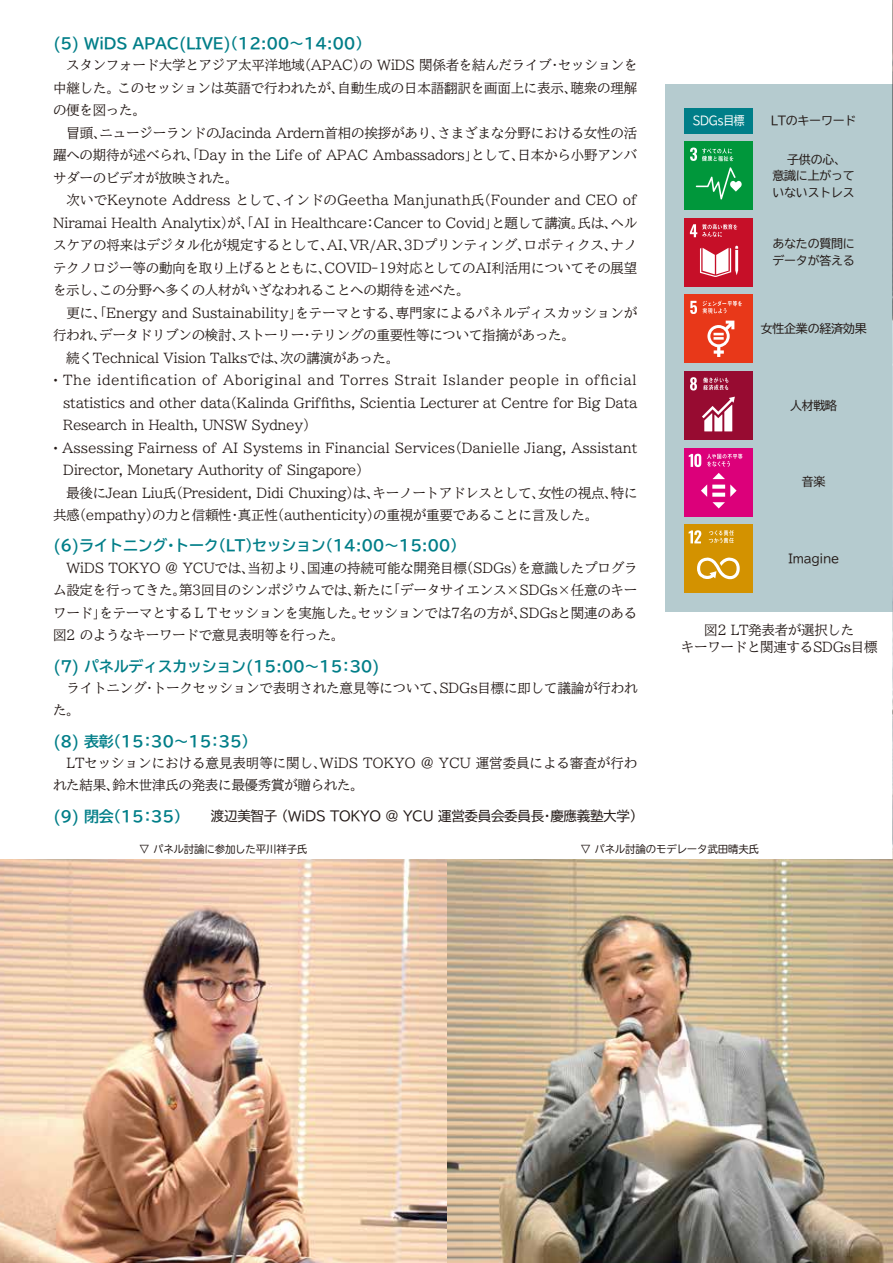
<style>
.page{position:relative;width:893px;height:1263px;background:#fff}
.page>*{position:absolute;margin:0;border:0;box-sizing:border-box;transform-origin:0 0}
.t1{font:700 15px "TBUD Go Std";letter-spacing:-.02em;color:#007e88}
.t2{font:500 13.5px/22.5px "TBUD Min Std";letter-spacing:-.02em;color:#221815}
.t3{font:500 13.5px "TBUD Min Std";color:#221815}
.t4{font:13.5px "TBUD Go Std";letter-spacing:-.02em;color:#221815}
.t5{font:12px/16.5px "TBUD Go Std";letter-spacing:-.02em;color:#221815;text-align:center}
.t6{font:12px "TBUD Go Std";letter-spacing:-.035em;color:#fff;scale:.9 1}
.t7{font:10.5px "TBUDR Go Std";letter-spacing:-.02em;color:#221815}
.s1{font-weight:700;font-size:15px;color:#007e88}
</style>
<div class="page">
<div style="left:665px;top:84px;width:228px;height:527px;background:#b5cbcf"></div>
<img style="left:892px;top:0;width:1px;height:859px">
<img style="left:446px;top:859px;width:447px;height:404px">
<img style="left:0;top:859px;width:446px;height:404px">
<div style="left:685px;top:524px;width:68px;height:68px;background:#d39200"></div>
<svg style="left:689px;top:530px;width:12px;height:13px"></svg>
<svg style="left:697px;top:557px;width:43px;height:23px"></svg>
<svg style="left:709px;top:530px;width:25px;height:13px"></svg>
<div style="left:685px;top:142px;width:68px;height:68px;background:#00973b"></div>
<svg style="left:696px;top:167px;width:46px;height:32px"></svg>
<svg style="left:690px;top:148px;width:43px;height:13px"></svg>
<div style="left:685px;top:218px;width:68px;height:68px;background:#c60f28"></div>
<svg style="left:700px;top:246px;width:38px;height:31px"></svg>
<svg style="left:690px;top:224px;width:47px;height:13px"></svg>
<div style="left:685px;top:295px;width:68px;height:68px;background:#e83819"></div>
<svg style="left:690px;top:301px;width:7px;height:13px"></svg>
<svg style="left:707px;top:321px;width:27px;height:36px"></svg>
<svg style="left:703px;top:301px;width:39px;height:13px"></svg>
<div style="left:685px;top:371px;width:68px;height:68px;background:#970b31"></div>
<svg style="left:690px;top:377px;width:7px;height:13px"></svg>
<svg style="left:702px;top:397px;width:33px;height:34px"></svg>
<svg style="left:703px;top:377px;width:25px;height:13px"></svg>
<div style="left:685px;top:448px;width:68px;height:68px;background:#dc007a"></div>
<svg style="left:689px;top:454px;width:12px;height:13px"></svg>
<svg style="left:713px;top:473px;width:23px;height:35px"></svg>
<svg style="left:701px;top:484px;width:6px;height:13px"></svg>
<svg style="left:707px;top:454px;width:35px;height:13px"></svg>
<div style="left:685px;top:108px;width:68px;height:25px;background:#007e88"></div>
<p class="t1" style="left:53px;top:31px;width:319px">(5) WiDS APAC(LIVE)（12:00～14:00）</p>
<p class="t2" style="left:53px;top:53px;width:586px">　スタンフォード大学とアジア太平洋地域（APAC）の WiDS 関係者を結んだライブ・セッションを中継した。このセッションは英語で行われたが、自動生成の日本語翻訳を画面上に表示、聴衆の理解の便を図った。<br>　冒頭、ニュージーランドのJacinda Ardern首相の挨拶があり、さまざまな分野における女性の活躍への期待が述べられ、「Day in the Life of APAC Ambassadors」として、日本から小野アンバサダーのビデオが放映された。<br>　次いでKeynote Address として、インドのGeetha Manjunath氏（Founder and CEO of Niramai Health Analytix）が、「AI in Healthcare：Cancer to Covid」と題して講演。氏は、ヘルスケアの将来はデジタル化が規定するとして、AI、VR/AR、3Dプリンティング、ロボティクス、ナノテクノロジー等の動向を取り上げるとともに、COVID-19対応としてのAI利活用についてその展望を示し、この分野へ多くの人材がいざなわれることへの期待を述べた。<br>　更に、「Energy and Sustainability」をテーマとする、専門家によるパネルディスカッションが行われ、データドリブンの検討、ストーリー・テリングの重要性等について指摘があった。<br>　続くTechnical Vision Talksでは、次の講演があった。</p>
<p class="t2" style="left:63px;top:368px;width:576px;text-align:justify;text-indent:-10px">• The identification of Aboriginal and Torres Strait Islander people in official statistics and other data（Kalinda Griffiths, Scientia Lecturer at Centre for Big Data Research in Health, UNSW Sydney）</p>
<p class="t3" style="left:53px;top:437px;width:586px">• Assessing Fairness of AI Systems in Financial Services（Danielle Jiang, Assistant</p>
<p class="t2" style="left:63px;top:458px;width:308px">Director, Monetary Authority of Singapore）</p>
<p class="t2" style="left:53px;top:481px;width:586px">　最後にJean Liu氏（President, Didi Chuxing）は、キーノートアドレスとして、女性の視点、特に</p>
<p class="t2" style="left:53px;top:503px;width:547px">共感（empathy）の力と信頼性・真正性（authenticity）の重視が重要であることに言及した。</p>
<p class="t1" style="left:53px;top:534px;width:414px">(6)ライトニング・トーク（LT）セッション（14:00～15:00）</p>
<p class="t2" style="left:53px;top:556px;width:586px;text-align:justify">　WiDS TOKYO @ YCUでは、当初より、国連の持続可能な開発目標（SDGs）を意識したプログラム設定を行ってきた。第3回目のシンポジウムでは、新たに「データサイエンス×SDGs×任意のキーワード」をテーマとするＬＴセッションを実施した。セッションでは7名の方が、SDGsと関連のある図2 のようなキーワードで意見表明等を行った。</p>
<p class="t1" style="left:53px;top:654px;width:328px">(7) パネルディスカッション(15:00～15：30)</p>
<p class="t2" style="left:53px;top:676px;width:586px">　ライトニング・トークセッションで表明された意見等について、SDGs目標に即して議論が行われた。</p>
<p class="t1" style="left:53px;top:729px;width:205px">(8) 表彰（15：30～15：35）</p>
<p class="t2" style="left:53px;top:751px;width:586px">　LTセッションにおける意見表明等に関し、WiDS TOKYO @ YCU 運営委員による審査が行われた結果、鈴木世津氏の発表に最優秀賞が贈られた。</p>
<p class="t4" style="left:53px;top:805px;width:592px"><span class="s1">(9) 閉会（15：35）　</span> 渡辺美智子 （WiDS TOKYO @ YCU 運営委員会委員長・慶應義塾大学）</p>
<p class="t6" style="left:693px;top:111px;width:59px">SDGs目標</p>
<p class="t5" style="left:771px;top:112px;width:87px">LTのキーワード</p>
<p class="t5" style="left:772px;top:151px;width:84px">子供の心、<br>意識に上がっていないストレス</p>
<p class="t5" style="left:772px;top:235px;width:84px;text-align:left">あなたの質問にデータが答える</p>
<p class="t5" style="left:761px;top:320px;width:107px">女性企業の経済効果</p>
<p class="t5" style="left:790px;top:397px;width:49px">人材戦略</p>
<p class="t5" style="left:802px;top:473px;width:25px">音楽</p>
<p class="t5" style="left:788px;top:550px;width:53px">Imagine</p>
<p class="t2" style="left:681px;top:621px;width:198px;line-height:16.5px;text-align:center">図2 LT発表者が選択した<br>キーワードと関連するSDGs目標</p>
<p class="t7" style="left:139px;top:840px;width:170px">▽ パネル討論に参加した平川祥子氏</p>
<p class="t7" style="left:581px;top:840px;width:180px">▽ パネル討論のモデレータ武田晴夫氏</p>
</div>
